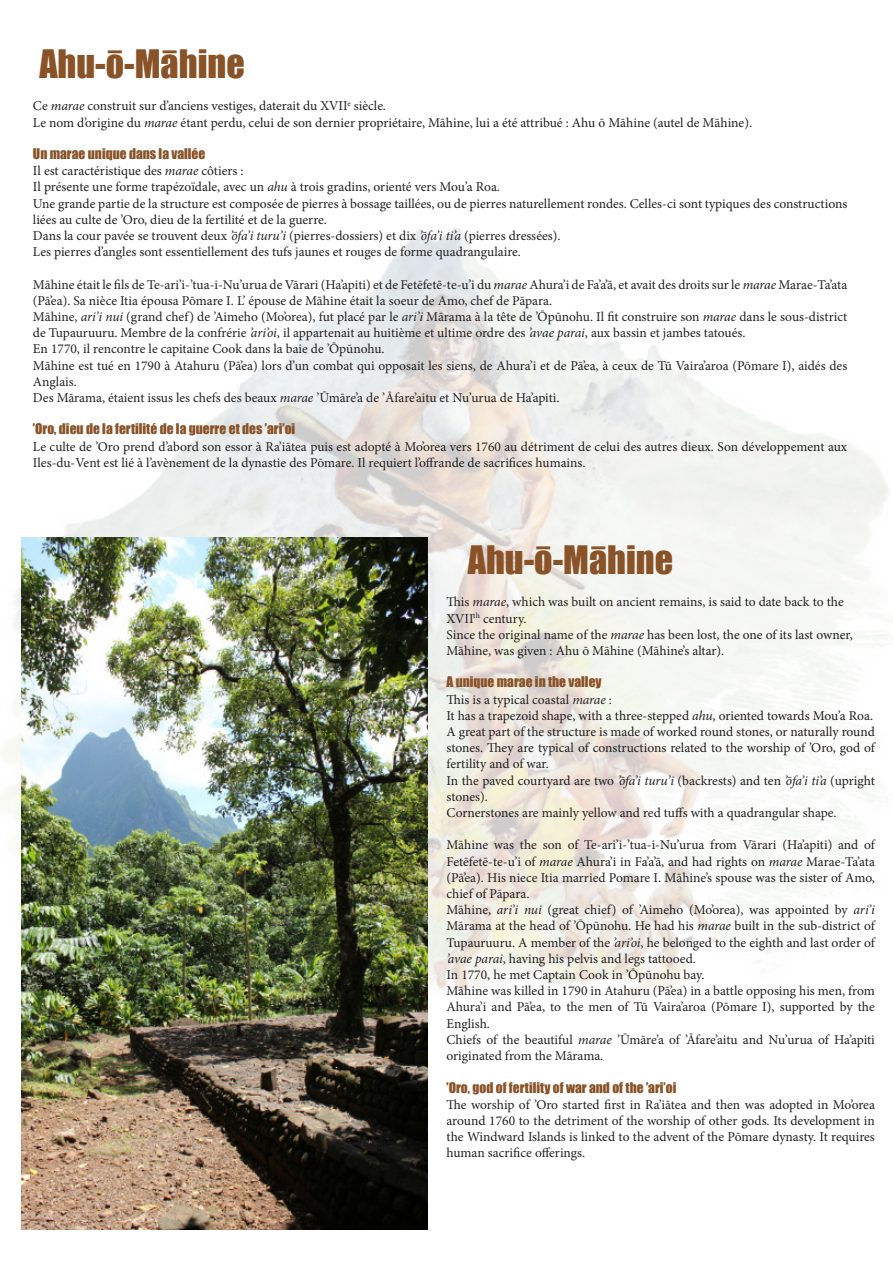
<style>
.page{position:relative;width:893px;height:1276px;background:#fff}
.page>*{position:absolute;margin:0;border:0;box-sizing:border-box;transform-origin:0 0}
.t1{font:36px "Impact";color:#895227}
.t2{font:13.5px/16.2px "Minion Pro";color:#231f20}
.t3{font:13.5px "Impact";color:#895227}
.s1{font-style:italic}
</style>
<div class="page">
<img style="left:0;top:228px;width:889px;height:777px">
<img style="left:21px;top:537px;width:406px;height:692px">
<p class="t1" style="left:39px;top:36px;width:207px">Ahu-ō-Māhine</p>
<p class="t2" style="left:33px;top:98px;width:355px">Ce <span class="s1">marae</span> construit sur d’anciens vestiges, daterait du XVII<sup>e</sup> siècle.</p>
<p class="t2" style="left:33px;top:114px;width:721px">Le nom d’origine du <span class="s1">marae</span> étant perdu, celui de son dernier propriétaire, Māhine, lui a été attribué : Ahu ō Māhine (autel de Māhine).</p>
<p class="t3" style="left:33px;top:143px;width:174px">Un marae unique dans la vallée</p>
<p class="t2" style="left:33px;top:163px;width:212px">Il est caractéristique des <span class="s1">marae</span> côtiers :</p>
<p class="t2" style="left:33px;top:179px;width:469px">Il présente une forme trapézoïdale, avec un <span class="s1">ahu</span> à trois gradins, orienté vers Mou’a Roa.</p>
<p class="t2" style="left:33px;top:195px;width:816px">Une grande partie de la structure est composée de pierres à bossage taillées, ou de pierres naturellement rondes. Celles-ci sont typiques des constructions liées au culte de ’Oro, dieu de la fertilité et de la guerre.</p>
<p class="t2" style="left:33px;top:228px;width:529px">Dans la cour pavée se trouvent deux <span class="s1">’ōfa’i turu’i</span> (pierres-dossiers) et dix <span class="s1">’ōfa’i ti’a</span> (pierres dressées).</p>
<p class="t2" style="left:33px;top:244px;width:489px">Les pierres d’angles sont essentiellement des tufs jaunes et rouges de forme quadrangulaire.</p>
<p class="t2" style="left:33px;top:276px;width:816px">Māhine était le fils de Te-ari’i-’tua-i-Nu’urua de Vārari (Ha’apiti) et de Fetēfetē-te-u’i du <span class="s1">marae</span> Ahura’i de Fa’a’ā, et avait des droits sur le <span class="s1">marae</span> Marae-Ta’ata (Pā’ea). Sa nièce Itia épousa Pōmare I. L’ épouse de Māhine était la soeur de Amo, chef de Pāpara.</p>
<p class="t2" style="left:33px;top:309px;width:816px">Māhine, <span class="s1">ari’i nui</span> (grand chef) de ’Aimeho (Mo’orea), fut placé par le <span class="s1">ari’i</span> Mārama à la tête de ’Ōpūnohu. Il fit construire son <span class="s1">marae</span> dans le sous-district de Tupauruuru. Membre de la confrérie <span class="s1">’ari’oi</span>, il appartenait au huitième et ultime ordre des <span class="s1">’avae parai</span>, aux bassin et jambes tatoués.</p>
<p class="t2" style="left:33px;top:341px;width:353px">En 1770, il rencontre le capitaine Cook dans la baie de ’Ōpūnohu.</p>
<p class="t2" style="left:33px;top:357px;width:816px">Māhine est tué en 1790 à Atahuru (Pā’ea) lors d’un combat qui opposait les siens, de Ahura’i et de Pā’ea, à ceux de Tū Vaira’aroa (Pōmare I), aidés des<br>Anglais.</p>
<p class="t2" style="left:33px;top:390px;width:528px">Des Mārama, étaient issus les chefs des beaux <span class="s1">marae</span> ’Ūmāre’a de ’Ᾱfare’aitu et Nu’urua de Ha’apiti.</p>
<p class="t3" style="left:33px;top:419px;width:264px">’Oro, dieu de la fertilité de la guerre et des ’ari’oi</p>
<p class="t2" style="left:33px;top:438px;width:816px">Le culte de ’Oro prend d’abord son essor à Ra’iātea puis est adopté à Mo’orea vers 1760 au détriment de celui des autres dieux. Son développement aux<br>Iles-du-Vent est lié à l’avènement de la dynastie des Pōmare. Il requiert l’offrande de sacrifices humains.</p>
<p class="t1" style="left:468px;top:532px;width:207px">Ahu-ō-Māhine</p>
<p class="t2" style="left:446px;top:594px;width:399px">This <span class="s1">marae</span>, which was built on ancient remains, is said to date back to the<br>XVII<sup>th</sup> century.</p>
<p class="t2" style="left:446px;top:626px;width:408px">Since the original name of the <span class="s1">marae</span> has been lost, the one of its last owner,<br>Māhine, was given : Ahu ō Māhine (Māhine’s altar).</p>
<p class="t3" style="left:446px;top:671px;width:157px">A unique marae in the valley</p>
<p class="t2" style="left:446px;top:691px;width:167px">This is a typical coastal <span class="s1">marae</span> :</p>
<p class="t2" style="left:446px;top:707px;width:428px">It has a trapezoid shape, with a three-stepped <span class="s1">ahu</span>, oriented towards Mou’a Roa.</p>
<p class="t2" style="left:446px;top:723px;width:430px;text-align:justify">A great part of the structure is made of worked round stones, or naturally round stones. They are typical of constructions related to the worship of ’Oro, god of fertility and of war.</p>
<p class="t2" style="left:446px;top:772px;width:430px">In the paved courtyard are two <span class="s1">’ōfa’i turu’i</span> (backrests) and ten <span class="s1">’ōfa’i ti’a</span> (upright stones).</p>
<p class="t2" style="left:446px;top:804px;width:392px">Cornerstones are mainly yellow and red tuffs with a quadrangular shape.</p>
<p class="t2" style="left:446px;top:837px;width:430px;text-align:justify">Māhine was the son of Te-ari’i-’tua-i-Nu’urua from Vārari (Ha’apiti) and of Fetēfetē-te-u’i of <span class="s1">marae</span> Ahura’i in Fa’a’ā, and had rights on <span class="s1">marae</span> Marae-Ta’ata (Pā’ea). His niece Itia married Pomare I. Māhine’s spouse was the sister of Amo, chief of Pāpara.</p>
<p class="t2" style="left:446px;top:902px;width:430px;text-align:justify">Māhine, <span class="s1">ari’i nui</span> (great chief) of ’Aimeho (Mo’orea), was appointed by <span class="s1">ari’i </span>Mārama at the head of ’Ōpūnohu. He had his <span class="s1">marae</span> built in the sub-district of Tupauruuru. A member of the <span class="s1">’ari’oi</span>, he belonged to the eighth and last order of <span class="s1">’avae parai</span>, having his pelvis and legs tattooed.</p>
<p class="t2" style="left:446px;top:966px;width:260px">In 1770, he met Captain Cook in ’Ōpūnohu bay.</p>
<p class="t2" style="left:446px;top:983px;width:430px;text-align:justify">Māhine was killed in 1790 in Atahuru (Pā’ea) in a battle opposing his men, from Ahura’i and Pā’ea, to the men of Tū Vaira’aroa (Pōmare I), supported by the English.</p>
<p class="t2" style="left:446px;top:1031px;width:430px">Chiefs of the beautiful <span class="s1">marae</span> ’Ūmāre’a of ’Āfare’aitu and Nu’urua of Ha’apiti originated from the Mārama.</p>
<p class="t3" style="left:446px;top:1076px;width:231px">’Oro, god of fertility of war and of the ’ari’oi</p>
<p class="t2" style="left:446px;top:1096px;width:430px;text-align:justify">The worship of ’Oro started first in Ra’iātea and then was adopted in Mo’orea around 1760 to the detriment of the worship of other gods. Its development in the Windward Islands is linked to the advent of the Pōmare dynasty. It requires</p>
<p class="t2" style="left:446px;top:1145px;width:140px">human sacrifice offerings.</p>
</div>
